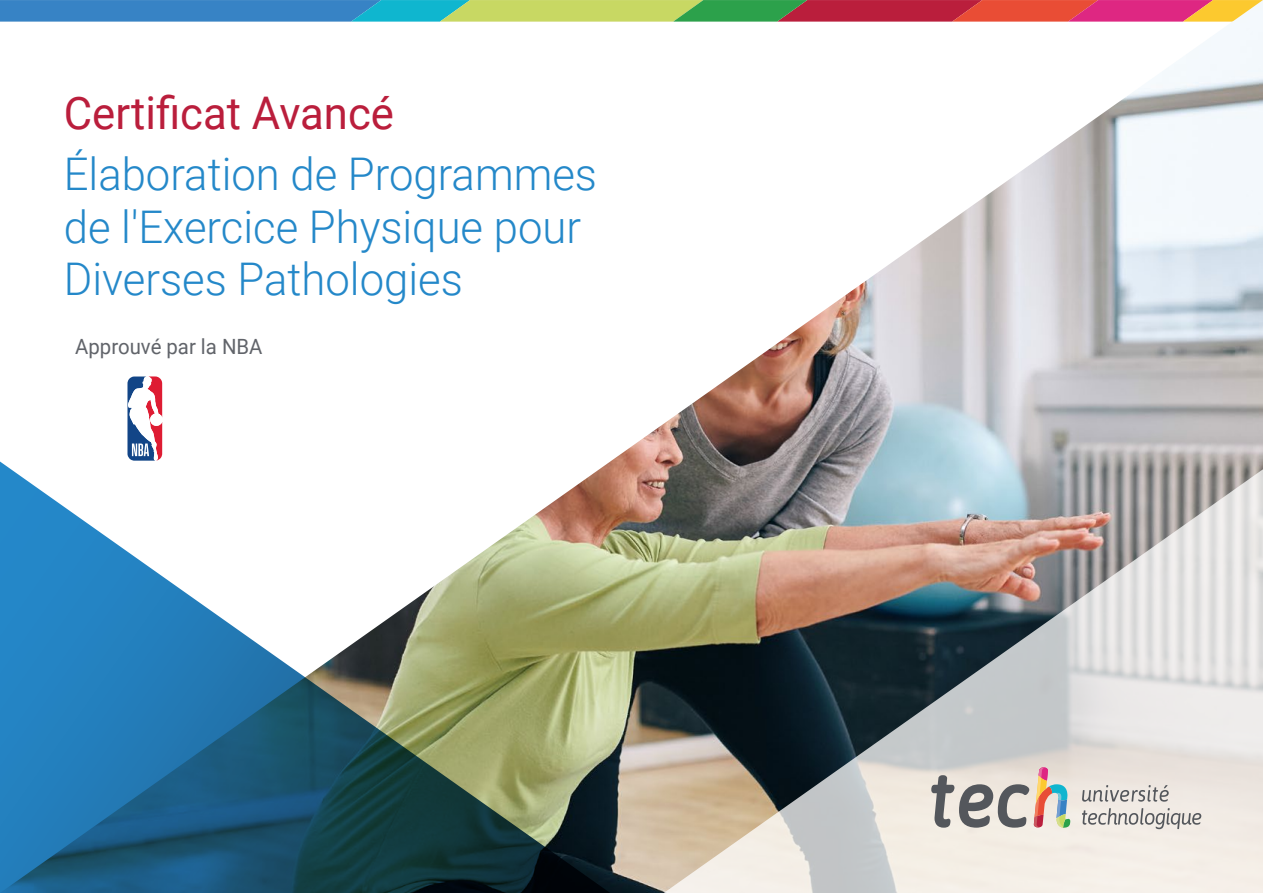
<style>
.page{position:relative;width:1263px;height:893px;background:#fff}
.page>*{position:absolute;margin:0;border:0;box-sizing:border-box;transform-origin:0 0}
.t1{font:300 45px/52.5px "Roboto";color:#2488c9}
.t2{font:45px "Roboto";color:#ba1e3c}
.t3{font:21px "Roboto";color:#61646a}
</style>
<div class="page">
<img style="left:0;top:0;width:1263px;height:454px">
<img style="left:640px;top:454px;width:623px;height:439px">
<svg style="left:0;top:446px;width:640px;height:447px"></svg>
<svg style="left:1082px;top:785px;width:87px;height:17px"></svg>
<svg style="left:1082px;top:808px;width:119px;height:21px;background:#ccc8c4"></svg>
<svg style="left:931px;top:767px;width:139px;height:61px;background:#bdb5b0"></svg>
<svg style="left:127px;top:376px;width:35px;height:85px"></svg>
<p class="t2" style="left:64px;top:82px;width:332px">Certificat Avancé</p>
<p class="t1" style="left:64px;top:147px;width:535px">Élaboration de Programmes de l'Exercice Physique pour<br>Diverses Pathologies</p>
<p class="t3" style="left:75px;top:332px;width:189px">Approuvé par la NBA</p>
</div>
